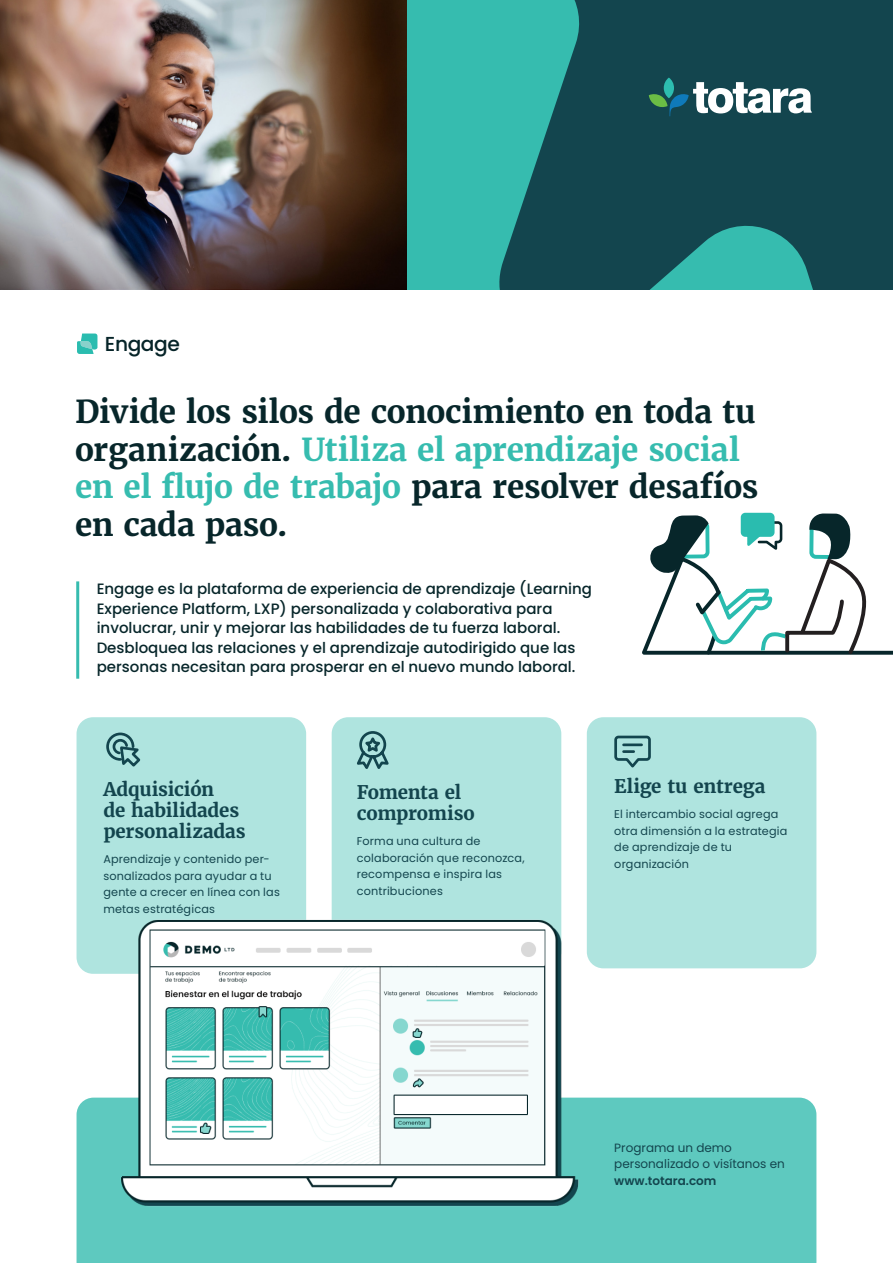
<style>
.page{position:relative;width:893px;height:1263px;background:#fff}
.page>*{position:absolute;margin:0;border:0;box-sizing:border-box;transform-origin:0 0}
.H1{font:700 31.5px/37.5px "Merriweather";letter-spacing:-.01em;color:#07262a}
.t1{font:500 20.25px "Poppins";letter-spacing:-.025em;color:#062428}
.t2{font:700 18.75px/21px "Merriweather";letter-spacing:-.005em;color:#13454e}
.intro{font:500 15px/19.5px "Poppins";color:#07262a}
.intro_small{font:12px/16.5px "Poppins";color:#13454e}
.body{font:11.25px/16.5px "Poppins";letter-spacing:.015em;color:#13454e}
.s1{color:#36bcaf}
.s2{font-weight:600}
</style>
<div class="page">
<div style="left:77px;top:717px;width:229px;height:257px;background:#afe4df;border-radius:16px"></div>
<div style="left:332px;top:717px;width:229px;height:251px;background:#afe4df;border-radius:16px"></div>
<div style="left:587px;top:717px;width:229px;height:251px;background:#afe4df;border-radius:16px"></div>
<svg style="left:406px;top:0;width:487px;height:289px;background:#1e6d6e"></svg>
<hr style="left:76px;top:581px;width:3px;height:98px;background:#36bcaf">
<div style="left:77px;top:1097px;width:739px;height:166px;background:#5ec9bf"></div>
<img style="left:0;top:0;width:406px;height:289px">
<img style="left:115px;top:903px;width:469px;height:319px">
<svg style="left:875px;top:651px;width:18px;height:4px"></svg>
<svg style="left:642px;top:512px;width:233px;height:143px"></svg>
<svg style="left:357px;top:731px;width:32px;height:38px"></svg>
<svg style="left:106px;top:732px;width:35px;height:35px"></svg>
<svg style="left:614px;top:735px;width:37px;height:33px"></svg>
<svg style="left:77px;top:333px;width:20px;height:21px"></svg>
<svg style="left:664px;top:78px;width:10px;height:20px"></svg>
<svg style="left:649px;top:82px;width:163px;height:34px"></svg>
<p class="t1" style="left:105px;top:331px;width:76px">Engage</p>
<p class="H1" style="left:75px;top:393px;width:685px">Divide los silos de conocimiento en toda tu organización. <span class="s1">Utiliza el aprendizaje social en el flujo de trabajo</span> para resolver desafíos en cada paso.</p>
<p class="intro" style="left:97px;top:579px;width:497px">Engage es la plataforma de experiencia de aprendizaje (Learning Experience Platform, LXP) personalizada y colaborativa para involucrar, unir y mejorar las habilidades de tu fuerza laboral.<br>Desbloquea las relaciones y el aprendizaje autodirigido que las personas necesitan para prosperar en el nuevo mundo laboral.</p>
<h2 class="t2" style="left:103px;top:779px;width:144px">Adquisición<br>de habilidades personalizadas</h2>
<p class="body" style="left:103px;top:851px;width:178px">Aprendizaje y contenido per&shy;sonalizados para ayudar a tu gente a crecer en línea con las metas estratégicas</p>
<h2 class="t2" style="left:357px;top:782px;width:119px">Fomenta el compromiso</h2>
<p class="body" style="left:357px;top:833px;width:169px">Forma una cultura de colaboración que reconozca, recompensa e inspira las contribuciones</p>
<h2 class="t2" style="left:614px;top:776px;width:153px">Elige tu entrega</h2>
<p class="body" style="left:614px;top:806px;width:175px">El intercambio social agrega otra dimensión a la estrategia de aprendizaje de tu organización</p>
<p class="intro_small" style="left:614px;top:1139px;width:172px">Programa un demo personalizado o visítanos en <span class="s2">www.totara.com</span></p>
</div>
